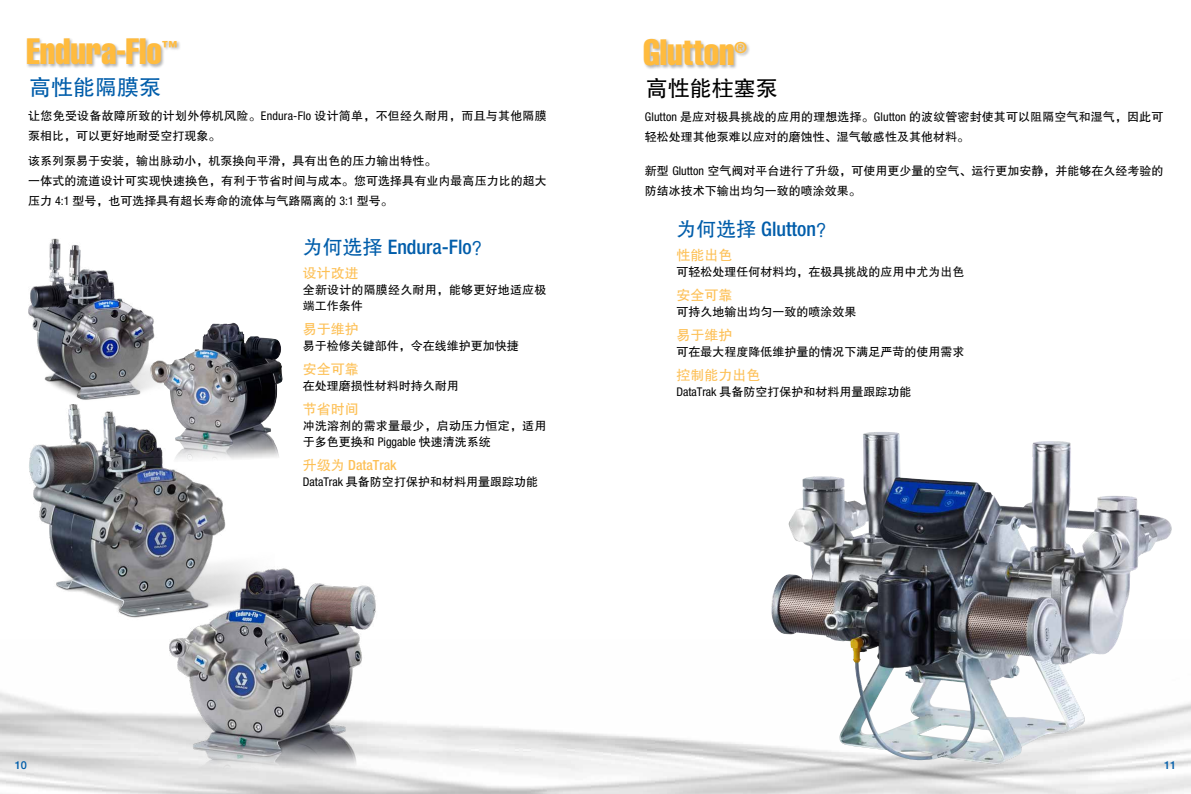
<style>
.page{position:relative;width:1191px;height:794px;background:#fff}
.page>*{position:absolute;margin:0;border:0;box-sizing:border-box;transform-origin:0 0}
.t1{font:36px "Helvetica LT Std Comp";color:#ffbb3e}
.t2{font:22px "FZHTJW GB1 0";color:#005daa}
.t3{font:22px "FZHTJW GB1 0";color:#000}
.t4{font:500 condensed 20px "Helvetica Neue LT Std";color:#005daa}
.t5{font:15.5px "Helvetica LT Std Comp";color:#ffbb3e}
.t6{font:14px "FZHTJW GB1 0";color:#fdc056}
.t7{font:500 condensed 14px "Helvetica Neue LT Std";color:#fdc056}
.t8{font:12px/20px "FZHTJW GB1 0";color:#000}
.t9{font:12px/20px "FZHTJW GB1 0";letter-spacing:.02em;color:#000}
.t10{font:500 11px "Helvetica Neue LT Std";color:#005daa}
.s1{font-family:"Helvetica Neue LT Std";font-stretch:condensed}
.s2{font-family:"FZHTJW GB1 0";font-weight:400;font-stretch:normal}
</style>
<div class="page">
<div style="left:26px;top:38px;width:155px;height:31px;background:#000;opacity:.3"></div>
<div style="left:643px;top:38px;width:108px;height:32px;background:#000;opacity:.3"></div>
<img style="left:28px;top:238px;width:126px;height:162px">
<img style="left:29px;top:404px;width:197px;height:214px">
<img style="left:771px;top:432px;width:313px;height:332px">
<img style="left:163px;top:555px;width:220px;height:218px">
<img style="left:148px;top:323px;width:135px;height:139px">
<h1 class="t1" style="left:26px;top:28px;width:137px">Endura-Flo</h1>
<p class="t5" style="left:162px;top:36px;width:17px">™</p>
<h1 class="t1" style="left:643px;top:29px;width:93px">Glutton</h1>
<p class="t5" style="left:734px;top:38px;width:14px">®</p>
<h2 class="t2" style="left:29px;top:75px;width:133px">高性能隔膜泵</h2>
<h2 class="t3" style="left:646px;top:77px;width:133px">高性能柱塞泵</h2>
<p class="t9" style="left:28px;top:106px;width:520px">让您免受设备故障所致的计划外停机风险。<span class="s1">Endura-Flo</span> 设计简单，不但经久耐用，而且与其他隔膜泵相比，可以更好地耐受空打现象。</p>
<p class="t8" style="left:28px;top:151px;width:520px">该系列泵易于安装，输出脉动小，机泵换向平滑，具有出色的压力输出特性。<br>一体式的流道设计可实现快速换色，有利于节省时间与成本。您可选择具有业内最高压力比的超大压力 <span class="s1">4:1</span> 型号，也可选择具有超长寿命的流体与气路隔离的 <span class="s1">3:1</span> 型号。</p>
<h3 class="t4" style="left:303px;top:234px;width:190px"><span class="s2">为何选择</span> Endura-Flo<span class="s2">？</span></h3>
<p class="t6" style="left:303px;top:265px;width:57px">设计改进</p>
<p class="t8" style="left:303px;top:281px;width:245px;line-height:16px">全新设计的隔膜经久耐用，能够更好地适应极端工作条件</p>
<p class="t6" style="left:303px;top:321px;width:57px">易于维护</p>
<p class="t8" style="left:303px;top:335px;width:218px">易于检修关键部件，令在线维护更加快捷</p>
<p class="t6" style="left:303px;top:361px;width:57px">安全可靠</p>
<p class="t8" style="left:303px;top:375px;width:157px">在处理磨损性材料时持久耐用</p>
<p class="t6" style="left:303px;top:401px;width:57px">节省时间</p>
<p class="t8" style="left:303px;top:417px;width:245px;line-height:16px">冲洗溶剂的需求量最少，启动压力恒定，适用于多色更换和 <span class="s1">Piggable</span> 快速清洗系统</p>
<p class="t7" style="left:303px;top:456px;width:95px"><span class="s2">升级为</span> DataTrak</p>
<p class="t8" style="left:303px;top:471px;width:237px"><span class="s1">DataTrak</span> 具备防空打保护和材料用量跟踪功能</p>
<p class="t8" style="left:645px;top:107px;width:520px"><span class="s1">Glutton</span> 是应对极具挑战的应用的理想选择。<span class="s1">Glutton</span> 的波纹管密封使其可以阻隔空气和湿气，因此可轻松处理其他泵难以应对的磨蚀性、湿气敏感性及其他材料。</p>
<p class="t8" style="left:645px;top:161px;width:520px">新型 <span class="s1">Glutton</span> 空气阀对平台进行了升级，可使用更少量的空气、运行更加安静，并能够在久经考验的防结冰技术下输出均匀一致的喷涂效果。</p>
<h3 class="t4" style="left:676px;top:217px;width:161px"><span class="s2">为何选择</span> Glutton<span class="s2">？</span></h3>
<p class="t6" style="left:676px;top:248px;width:57px">性能出色</p>
<p class="t8" style="left:676px;top:262px;width:289px">可轻松处理任何材料均，在极具挑战的应用中尤为出色</p>
<p class="t6" style="left:676px;top:288px;width:57px">安全可靠</p>
<p class="t8" style="left:676px;top:302px;width:181px">可持久地输出均匀一致的喷涂效果</p>
<p class="t6" style="left:676px;top:328px;width:57px">易于维护</p>
<p class="t8" style="left:676px;top:342px;width:289px">可在最大程度降低维护量的情况下满足严苛的使用需求</p>
<p class="t6" style="left:676px;top:368px;width:85px">控制能力出色</p>
<p class="t8" style="left:676px;top:382px;width:237px"><span class="s1">DataTrak</span> 具备防空打保护和材料用量跟踪功能</p>
<p class="t10" style="left:15px;top:759px;width:14px">10</p>
<p class="t10" style="left:1164px;top:759px;width:14px">11</p>
</div>
